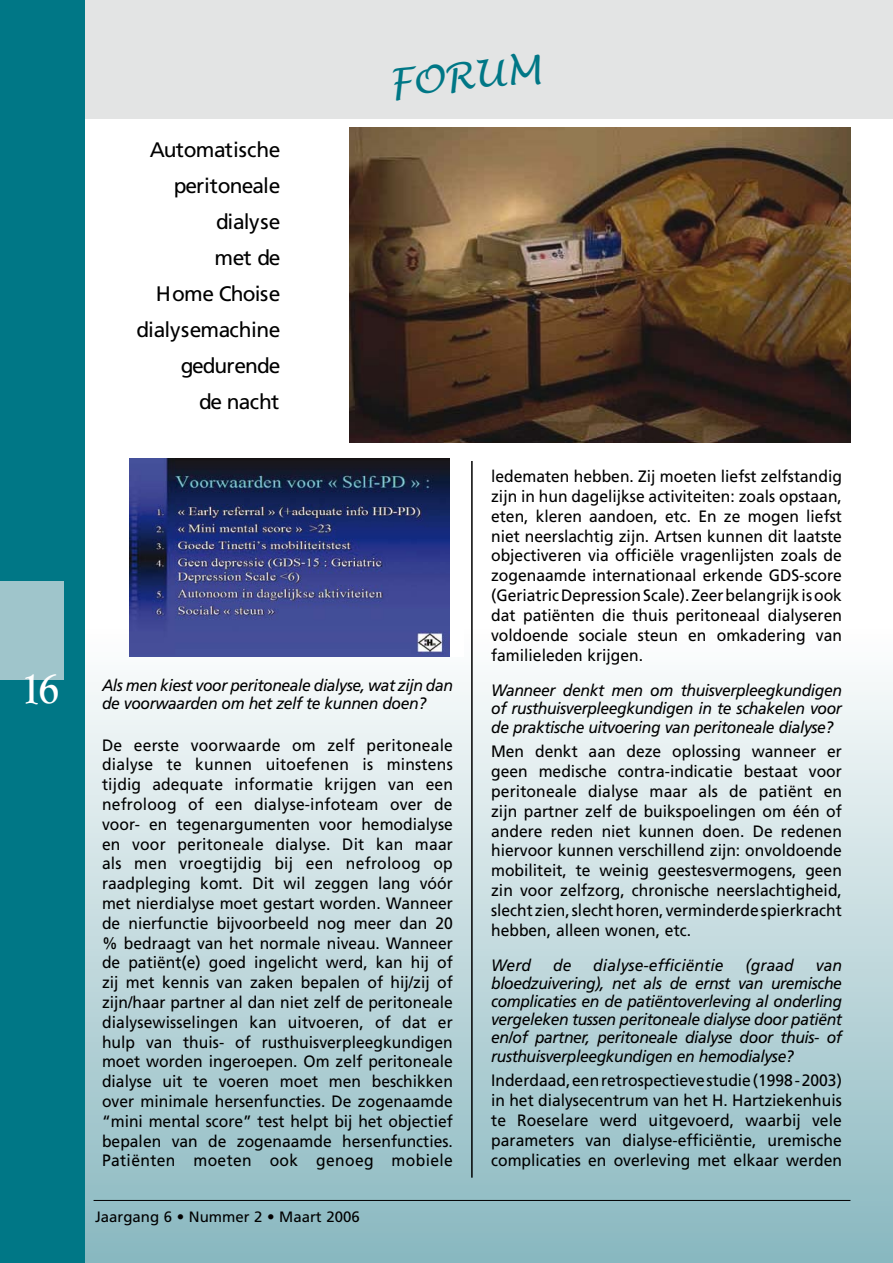
<style>
.page{position:relative;width:893px;height:1263px;background:#fff}
.page>*{position:absolute;margin:0;border:0;box-sizing:border-box;transform-origin:0 0}
.t1{font:700 45px "Goudy Old Style T";color:#fff;scale:.9 1}
.t2{font:italic 37.65px "Lucida Handwriting";color:#007786}
.t3{font:21px/36px "Frutiger LT";letter-spacing:-.035em;color:#000;text-align:right}
.t4{font:18.75px/32.1px "Frutiger LT";letter-spacing:-.035em;color:#000;text-align:right}
.t5{font:17.55px/30px "Frutiger LT";letter-spacing:-.015em;color:#000;text-align:right}
.t6{font:17.55px/30px "Frutiger LT";letter-spacing:-.035em;color:#000;text-align:right}
.t7{font:16.5px/19.8px "Frutiger LT";color:#000;text-align:justify;scale:.95 1}
.t8{font:italic 16.5px/18px "Frutiger LT";letter-spacing:-.025em;color:#000;scale:.95 1}
.t9{font:italic 16.5px "Frutiger LT";letter-spacing:.005em;color:#000;scale:.95 1}
.t10{font:15px "Frutiger LT";color:#000}
</style>
<div class="page">
<div style="left:49px;top:0;width:844px;height:119px;background:#e3e4e4"></div>
<div style="left:0;top:0;width:85px;height:1263px;background:#007786"></div>
<div style="left:0;top:581px;width:64px;height:98px;background:#9fc5cb"></div>
<div style="left:85px;top:629px;width:808px;height:634px;background:linear-gradient(to bottom,#fffefe,#88b7bf)"></div>
<hr style="left:94px;top:1200px;width:756px;height:1px;background:#000">
<svg style="left:892px;top:629px;width:1px;height:634px"></svg>
<img style="left:349px;top:128px;width:501px;height:314px">
<div style="left:129px;top:456px;width:334px;height:201px;background:#fff"></div>
<img style="left:129px;top:458px;width:320px;height:199px">
<hr style="left:471px;top:461px;width:2px;height:717px;background:#000">
<h1 class="t1" style="left:21px;top:663px;width:20px">16</h1>
<p class="t3" style="left:137px;top:132px;width:145px">Automatische peritoneale dialyse<br>met de<br>Home Choise dialysemachine gedurende<br>de nacht</p>
<p class="t5" style="left:176px;top:137px;width:110px">Automatische peritoneale dialyse</p>
<p class="t4" style="left:192px;top:248px;width:130px">Home Choise dialysemachine gedurende</p>
<p class="t6" style="left:165px;top:287px;width:121px">dialysemachine gedurende<br>de nacht</p>
<h2 class="t2" style="left:387px;top:60px;width:154px;rotate:-5deg">FORUM</h2>
<p class="t8" style="left:102px;top:677px;width:371px">Als men kiest voor peritoneale dialyse, wat zijn dan de voorwaarden om het zelf te kunnen doen?</p>
<p class="t7" style="left:102px;top:735px;width:371px">De eerste voorwaarde om zelf peritoneale dialyse te kunnen uitoefenen is minstens tijdig adequate informatie krijgen van een nefroloog of een dialyse-infoteam over de voor- en tegenargumenten voor hemodialyse en voor peritoneale dialyse. Dit kan maar als men vroegtijdig bij een nefroloog op raadpleging komt. Dit wil zeggen lang vóór met nierdialyse moet gestart worden. Wanneer de nierfunctie bijvoorbeeld nog meer dan 20 % bedraagt van het normale niveau. Wanneer de patiënt(e) goed ingelicht werd, kan hij of zij met kennis van zaken bepalen of hij/zij of zijn/haar partner al dan niet zelf de peritoneale dialysewisselingen kan uitvoeren, of dat er hulp van thuis- of rusthuisverpleegkundigen moet worden ingeroepen. Om zelf peritoneale dialyse uit te voeren moet men beschikken over minimale hersenfuncties. De zogenaamde “mini mental score” test helpt bij het objectief bepalen van de zogenaamde hersenfuncties.<br>Patiënten moeten ook genoeg mobiele</p>
<p class="t10" style="left:95px;top:1208px;width:266px">Jaargang 6 • Nummer 2 • Maart 2006</p>
<p class="t7" style="left:491px;top:467px;width:371px">ledematen hebben. Zij moeten liefst zelfstandig zijn in hun dagelijkse activiteiten: zoals opstaan, eten, kleren aandoen, etc. En ze mogen liefst niet neerslachtig zijn. Artsen kunnen dit laatste objectiveren via officiële vragenlijsten zoals de zogenaamde internationaal erkende GDS-score (Geriatric Depression Scale). Zeer belangrijk is ook dat patiënten die thuis peritoneaal dialyseren voldoende sociale steun en omkadering van familieleden krijgen.</p>
<p class="t8" style="left:491px;top:681px;width:371px">Wanneer denkt men om thuisverpleegkundigen of rusthuisverpleegkundigen in te schakelen voor</p>
<p class="t8" style="left:491px;top:719px;width:362px">de praktische uitvoering van peritoneale dialyse?</p>
<p class="t7" style="left:491px;top:742px;width:371px">Men denkt aan deze oplossing wanneer er geen medische contra-indicatie bestaat voor peritoneale dialyse maar als de patiënt en zijn partner zelf de buikspoelingen om één of andere reden niet kunnen doen. De redenen hiervoor kunnen verschillend zijn: onvoldoende mobiliteit, te weinig geestesvermogens, geen zin voor zelfzorg, chronische neerslachtigheid, slecht zien, slecht horen, verminderde spierkracht hebben, alleen wonen, etc.</p>
<p class="t8" style="left:491px;top:956px;width:44px">Werd</p>
<p class="t8" style="left:553px;top:956px;width:21px">de</p>
<p class="t9" style="left:593px;top:955px;width:139px">dialyse-efficiëntie</p>
<p class="t8" style="left:745px;top:956px;width:52px">(graad</p>
<p class="t8" style="left:491px;top:956px;width:371px;text-align:justify;text-indent:325px">van bloedzuivering), net als de ernst van uremische complicaties en de patiëntoverleving al onderling vergeleken tussen peritoneale dialyse door patiënt en/of partner, peritoneale dialyse door thuis- of</p>
<p class="t8" style="left:491px;top:1048px;width:320px">rusthuisverpleegkundigen en hemodialyse?</p>
<p class="t7" style="left:491px;top:1071px;width:371px">Inderdaad, een retrospectieve studie (1998 - 2003) in het dialysecentrum van het H. Hartziekenhuis te Roeselare werd uitgevoerd, waarbij vele parameters van dialyse-efficiëntie, uremische complicaties en overleving met elkaar werden</p>
</div>
